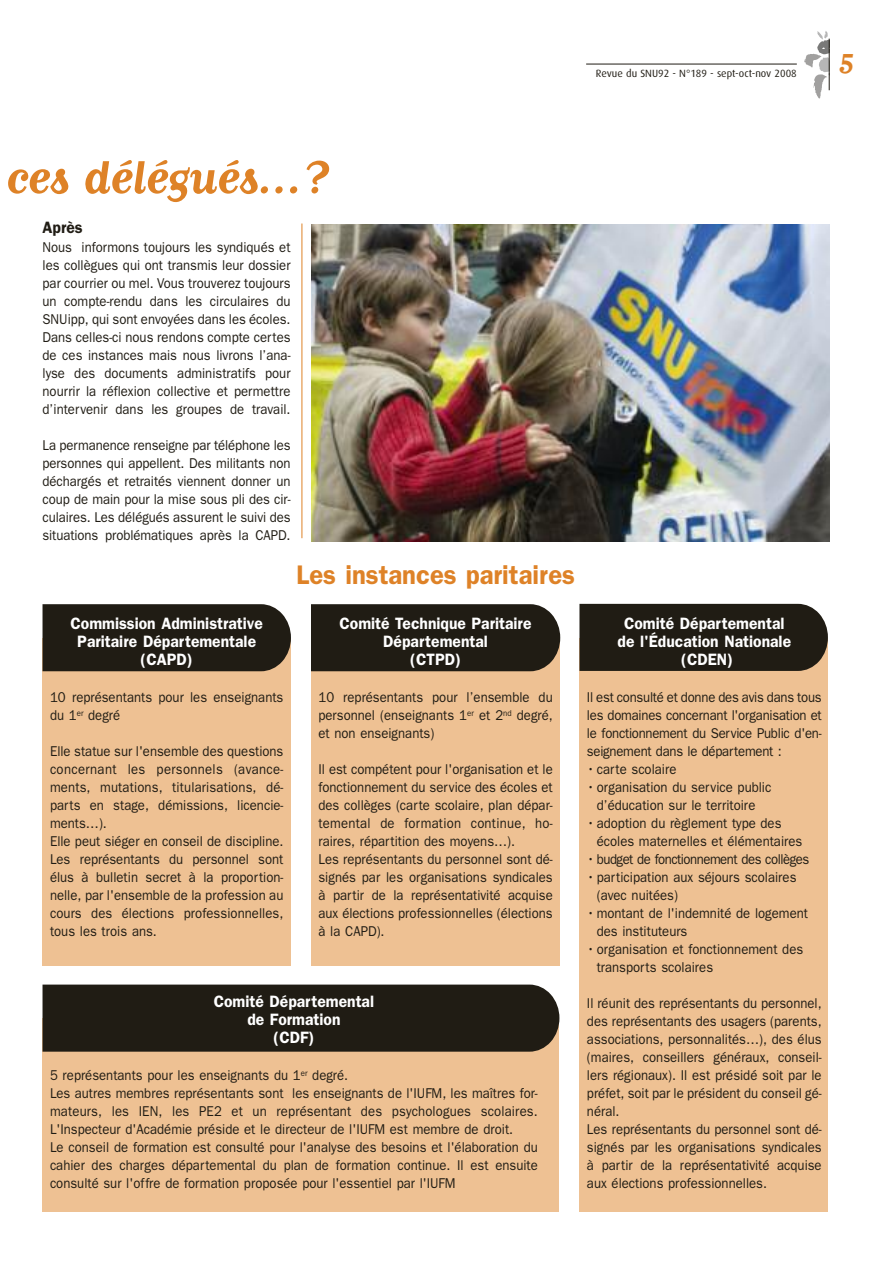
<style>
.page{position:relative;width:893px;height:1263px;background:#fff}
.page>*{position:absolute;margin:0;border:0;box-sizing:border-box;transform-origin:0 0}
.t1{font:700 54px "Matrix Script";letter-spacing:-.015em;color:#de8227}
.t2{font:700 33px "Matrix Script";color:#de8227}
.t3{font:600 27px "Franklin Gothic";color:#de8227;scale:.95 1}
.t4{font:600 16.5px/18px "Franklin Gothic";color:#fff;text-align:center;scale:.95 1}
.t5{font:600 16.5px "Franklin Gothic";color:#201c14;scale:.95 1}
.t6{font:14.25px/18px "Franklin Gothic";color:#201c14;scale:.92 1}
.t7{font:14.25px "Franklin Gothic";letter-spacing:-.035em;color:#201c14;scale:.92 1}
.t8{font:10.5px "Dax";color:#201c14}
</style>
<div class="page">
<div style="left:311px;top:638px;width:249px;height:328px;background:#eec193"></div>
<div style="left:43px;top:1018px;width:516px;height:194px;background:#eec193"></div>
<div style="left:579px;top:639px;width:249px;height:573px;background:#eec193"></div>
<div style="left:43px;top:638px;width:248px;height:328px;background:#eec193"></div>
<svg style="left:804px;top:31px;width:26px;height:67px"></svg>
<hr style="left:586px;top:64px;width:211px;height:1px;background:#201c14">
<hr style="left:829px;top:39px;width:1px;height:51px;background:#201c14">
<hr style="left:302px;top:223px;width:1px;height:315px;background:#de8227">
<img style="left:311px;top:224px;width:518px;height:317px">
<div style="left:43px;top:604px;width:248px;height:67px;background:#201c14"></div>
<div style="left:311px;top:604px;width:249px;height:67px;background:#201c14"></div>
<div style="left:579px;top:604px;width:249px;height:67px;background:#201c14"></div>
<div style="left:43px;top:984px;width:516px;height:68px;background:#201c14"></div>
<p class="t8" style="left:596px;top:69px;width:202px">Revue du SNU92 - N°189 - sept-oct-nov 2008</p>
<h2 class="t2" style="left:839px;top:37px;width:16px">5</h2>
<h1 class="t1" style="left:6px;top:143px;width:324px">ces délégués…?</h1>
<p class="t5" style="left:43px;top:221px;width:44px">Après</p>
<p class="t6" style="left:43px;top:239px;width:271px;text-align:justify">Nous informons toujours les syndiqués et les collègues qui ont transmis leur dossier par courrier ou mel. Vous trouverez toujours un compte-rendu dans les circulaires du SNUipp, qui sont envoyées dans les écoles.<br>Dans celles-ci nous rendons compte certes de ces instances mais nous livrons l’ana&shy;lyse des documents administratifs pour nourrir la réflexion collective et permettre d’intervenir dans les groupes de travail.</p>
<p class="t6" style="left:43px;top:437px;width:271px;text-align:justify">La permanence renseigne par téléphone les personnes qui appellent. Des militants non déchargés et retraités viennent donner un coup de main pour la mise sous pli des cir&shy;culaires. Les délégués assurent le suivi des situations problématiques après la CAPD.</p>
<p class="t4" style="left:71px;top:615px;width:204px">Commission Administrative<br>Paritaire Départementale (CAPD)</p>
<p class="t6" style="left:50px;top:689px;width:255px">10 représentants pour les enseignants du 1<sup>er</sup> degré</p>
<p class="t6" style="left:50px;top:743px;width:255px">Elle statue sur l'ensemble des questions concernant les personnels (avance&shy;ments, mutations, titularisations, dé&shy;parts en stage, démissions, licencie&shy;ments…).<br>Elle peut siéger en conseil de discipline.<br>Les représentants du personnel sont élus à bulletin secret à la proportion&shy;nelle, par l'ensemble de la profession au cours des élections professionnelles, tous les trois ans.</p>
<h3 class="t3" style="left:297px;top:566px;width:295px">Les instances paritaires</h3>
<p class="t4" style="left:340px;top:615px;width:204px">Comité Technique Paritaire<br>Départemental<br>(CTPD)</p>
<p class="t6" style="left:318px;top:689px;width:256px;text-align:justify">10 représentants pour l’ensemble du personnel (enseignants 1<sup>er</sup> et 2<sup>nd</sup> degré, et non enseignants)</p>
<p class="t6" style="left:318px;top:761px;width:256px">Il est compétent pour l'organisation et le fonctionnement du service des écoles et des collèges (carte scolaire, plan dépar&shy;temental de formation continue, ho&shy;raires, répartition des moyens…).<br>Les représentants du personnel sont dé&shy;signés par les organisations syndicales à partir de la représentativité acquise aux élections professionnelles (élections à la CAPD).</p>
<p class="t4" style="left:214px;top:993px;width:170px">Comité Départemental de Formation<br>(CDF)</p>
<p class="t6" style="left:50px;top:1067px;width:532px">5 représentants pour les enseignants du 1<sup>er</sup> degré.<br>Les autres membres représentants sont les enseignants de l'IUFM, les maîtres for&shy;mateurs, les IEN, les PE2 et un représentant des psychologues scolaires.<br>L'Inspecteur d'Académie préside et le directeur de l'IUFM est membre de droit.<br>Le conseil de formation est consulté pour l'analyse des besoins et l'élaboration du cahier des charges départemental du plan de formation continue. Il est ensuite consulté sur l'offre de formation proposée pour l'essentiel par l'IUFM</p>
<p class="t4" style="left:617px;top:615px;width:184px">Comité Départemental de l'Éducation Nationale (CDEN)</p>
<p class="t6" style="left:587px;top:689px;width:257px;text-align:justify">Il est consulté et donne des avis dans tous les domaines concernant l'organisation et le fonctionnement du Service Public d'en&shy;seignement dans le département :</p>
<p class="t6" style="left:587px;top:761px;width:99px">•carte scolaire</p>
<p class="t6" style="left:587px;top:779px;width:202px;text-align:center">•organisation du service public d’éducation sur le territoire</p>
<p class="t6" style="left:597px;top:815px;width:225px;text-indent:-10px">•adoption du règlement type des écoles maternelles et élémentaires</p>
<p class="t7" style="left:587px;top:854px;width:243px">• budget de fonctionnement des collèges</p>
<p class="t6" style="left:597px;top:869px;width:219px;text-indent:-10px">•participation aux séjours scolaires (avec nuitées)</p>
<p class="t6" style="left:597px;top:905px;width:231px;text-indent:-10px">• montant de l'indemnité de logement des instituteurs</p>
<p class="t6" style="left:597px;top:941px;width:226px;text-indent:-10px">•organisation et fonctionnement des transports scolaires</p>
<p class="t6" style="left:587px;top:995px;width:257px">Il réunit des représentants du personnel, des représentants des usagers (parents, associations, personnalités…), des élus (maires, conseillers généraux, conseil&shy;lers régionaux). Il est présidé soit par le préfet, soit par le président du conseil gé&shy;néral.<br>Les représentants du personnel sont dé&shy;signés par les organisations syndicales à partir de la représentativité acquise aux élections professionnelles.</p>
</div>
